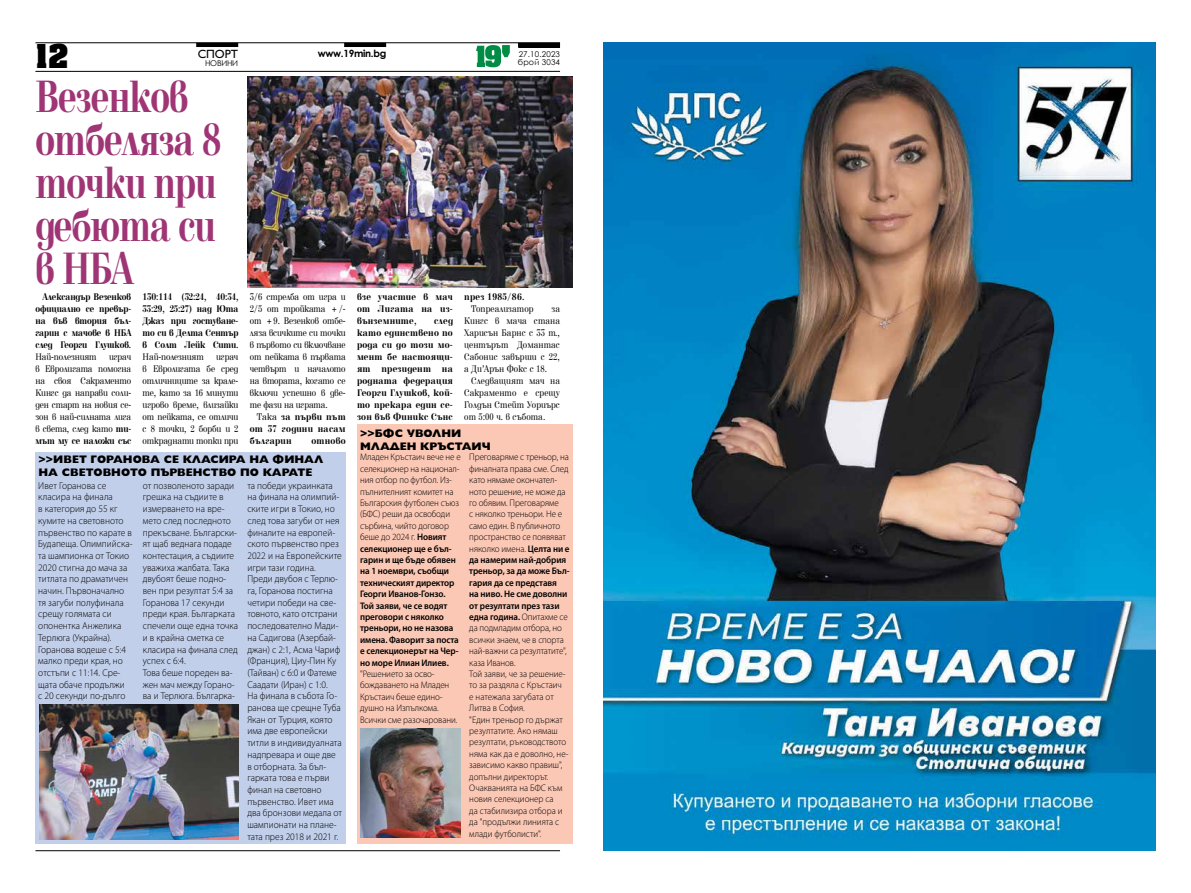
<style>
.page{position:relative;width:1191px;height:893px;background:#fff}
.page>*{position:absolute;margin:0;border:0;box-sizing:border-box;transform-origin:0 0}
.t1{font:700 47px/43px "Elfin CYR";letter-spacing:-.025em;color:#9f3575;scale:.75 1}
.t2{font:700 28px "Achen Cyr";color:#000}
.t3{font:12px "Gilt";color:#000}
.t4{font:800 11px/13.2px "Gilt";color:#000}
.t5{font:300 10px/11.7px "Myriad Pro";color:#000;scale:.95 1}
.t6{font:10px/12px "Elfin CYR";letter-spacing:-.01em;color:#000;text-align:justify;scale:.85 1}
.t7{font:700 10px/12px "Elfin CYR";letter-spacing:.03em;color:#000;text-align:justify;scale:.88 1}
.t8{font:700 10px/12px "Elfin CYR";letter-spacing:.03em;color:#000;text-align:justify;scale:.85 1}
.t9{font:10px "Elfin CYR";letter-spacing:.01em;color:#000;scale:.85 1}
.t10{font:700 10px "Century Gothic";letter-spacing:-.03em;color:#000}
.t11{font:300 9.5px/11.4px "Myriad Pro";letter-spacing:-.01em;color:#000;scale:.95 1}
.t12{font:600 9.5px/11.4px "Myriad Pro";letter-spacing:-.01em;color:#000;scale:.95 1}
.t13{font:8px "Century Gothic";letter-spacing:.02em;color:#000}
.s1{font-weight:700}
.s2{font-weight:400}
.s3{font-weight:300}
.s4{font-weight:600}
</style>
<div class="page">
<hr style="left:35px;top:43px;width:525px;height:1px;background:#000">
<hr style="left:35px;top:71px;width:525px;height:1px;background:#000">
<svg style="left:476px;top:45px;width:34px;height:22px"></svg>
<div style="left:196px;top:43px;width:42px;height:4px;border:1px solid #000"></div>
<div style="left:344px;top:43px;width:42px;height:4px;border:1px solid #000"></div>
<hr style="left:518px;top:43px;width:41px;height:4px;background:#000">
<div style="left:518px;top:43px;width:42px;height:5px;border:1px solid #000"></div>
<hr style="left:35px;top:850px;width:525px;height:1px;background:#000">
<div style="left:35px;top:452px;width:311px;height:392px;background:#c2cfea"></div>
<div style="left:357px;top:424px;width:216px;height:420px;background:#fbc8b5"></div>
<img style="left:248px;top:77px;width:325px;height:211px">
<img style="left:361px;top:729px;width:100px;height:108px">
<img style="left:39px;top:705px;width:199px;height:134px">
<img style="left:603px;top:43px;width:552px;height:807px">
<h2 class="t2" style="left:35px;top:37px;width:35px">12</h2>
<p class="t3" style="left:198px;top:48px;width:42px">СПОРТ</p>
<p class="t10" style="left:318px;top:45px;width:70px">www.19min.bg</p>
<p class="t13" style="left:205px;top:58px;width:35px">НОВИНИ</p>
<h1 class="t1" style="left:35px;top:76px;width:250px">Везенков отбеляза 8 точки при дебюта си в НБА</h1>
<p class="t13" style="left:519px;top:48px;width:43px">27.10.2023</p>
<p class="t13" style="left:518px;top:56px;width:44px">брой 3034</p>
<p class="t8" style="left:35px;top:291px;width:115px;text-indent:7px">Александър Везенков официално се превър&shy;на във втория бъл&shy;гарин с мачове в НБА след Георги Глушков.</p>
<p class="t6" style="left:35px;top:351px;width:114px">Най-полезният играч в Евролигата помогна на своя Сакраменто Кингс да направи соли&shy;ден старт на новия се&shy;зон в най-силната лига в света, след като <span class="s1">ти&shy;мът му се наложи със</span></p>
<p class="t8" style="left:143px;top:291px;width:114px">130:114 (32:24, 40:34, 33:29, 25:27) над Юта Джаз при гостуване&shy;то си в Делта Сентър в Солт Лейк Сити.</p>
<p class="t6" style="left:143px;top:351px;width:114px">Най-полезният играч в Евролигата бе сред отличниците за крале&shy;те, като за 16 минути игрово време, влизайки от пейката, се отличи с 8 точки, 2 борби и 2 откраднати топки при</p>
<p class="t6" style="left:250px;top:291px;width:114px">3/6 стрелба от игра и 2/5 от тройката +/- от +9. Везенков отбе&shy;ляза всичките си точки в първото си включване от пейката в първата четвърт и началото на втората, когато се включи успешно в две&shy;те фази на играта.</p>
<p class="t7" style="left:250px;top:411px;width:110px;text-indent:7px"><span class="s2">Така</span> за първи път от 37 години насам българин</p>
<p class="t7" style="left:311px;top:435px;width:40px">отново</p>
<p class="t7" style="left:357px;top:291px;width:110px">взе участие в мач от Лигата на из&shy;вънземните,</p>
<p class="t7" style="left:357px;top:315px;width:110px;text-indent:77px">след като единствено по рода си до този мо&shy;мент бе настоящи&shy;ят президент на родната федерация Георги Глушков, кой&shy;то прекара един се&shy;зон във Финикс Сънс</p>
<p class="t7" style="left:464px;top:291px;width:70px">през 1985/86.</p>
<p class="t9" style="left:471px;top:303px;width:75px">Топреализатор</p>
<p class="t6" style="left:464px;top:303px;width:114px;text-indent:87px">за Кингс в мача стана Харисън Барнс с 33 т., центърът Домантас Сабонис завърши с 22, а Ди’Арън Фокс с 18.</p>
<p class="t6" style="left:464px;top:375px;width:114px;text-indent:7px">Следващият мач на Сакраменто е срещу Голдън Стейт Уориърс от 5:00 ч. в събота.</p>
<p class="t4" style="left:360px;top:426px;width:132px">&gt;&gt;БФС УВОЛНИ<br>МЛАДЕН КРЪСТАИЧ</p>
<p class="t4" style="left:39px;top:453px;width:286px">&gt;&gt;ИВЕТ ГОРАНОВА СЕ КЛАСИРА НА ФИНАЛ<br>НА СВЕТОВНОТО ПЪРВЕНСТВО ПО КАРАТЕ</p>
<p class="t12" style="left:360px;top:451px;width:107px"><span class="s3">Младен Кръстаич вече не е селекционер на национал&shy;ния отбор по футбол. Из&shy;пълнителният комитет на<br>Българския футболен съюз (БФС) реши да освободи сърбина, чийто договор беше до 2024 г.</span> Новият селекционер ще е бъл&shy;гарин и ще бъде обявен на 1 ноември, съобщи техническият директор<br>Георги Иванов-Гонзо.<br>Той заяви, че се водят преговори с няколко треньори, но не назова имена. Фаворит за поста е селекционерът на Чер&shy;но море Илиан Илиев.</p>
<p class="t11" style="left:360px;top:668px;width:104px">"Решението за осво&shy;бождаването на Младен<br>Кръстаич беше едино&shy;душно на Изпълкома.<br>Всички сме разочаровани.</p>
<p class="t5" style="left:38px;top:479px;width:101px">Ивет Горанова се класира на финала<br>в категория до 55 кг кумите на световното първенство по карате в<br>Будапеща. Олимпийска&shy;та шампионка от Токио<br>2020 стигна до мача за титлата по драматичен начин. Първоначално тя загуби полуфинала срещу голямата си опонентка Анжелика<br>Терлюга (Украйна).<br>Горанова водеше с 5:4 малко преди края, но отстъпи с 11:14. Сре&shy;щата обаче продължи<br>с 20 секунди по-дълго</p>
<p class="t5" style="left:143px;top:479px;width:102px">от позволеното заради грешка на съдиите в измерването на вре&shy;мето след последното прекъсване. Български&shy;ят щаб веднага подаде контестация, а съдиите уважиха жалбата. Така двубоят беше подно&shy;вен при резултат 5:4 за<br>Горанова 17 секунди преди края. Българката спечели още една точка и в крайна сметка се класира на финала след успех с 6:4.<br>Това беше пореден ва&shy;жен мач между Горано&shy;ва и Терлюга. Българка-</p>
<p class="t5" style="left:247px;top:479px;width:101px">та победи украинката на финала на олимпий&shy;ските игри в Токио, но след товa загуби от нея финалите на европей&shy;ското първенство през<br>2022 и на Европейските игри тази година.<br>Преди двубоя с Терлю&shy;га, Горанова постигна четири победи на све&shy;товното, като отстрани последователно Мади&shy;на Садигова (Азербай&shy;джан) с 2:1, Асма Чариф (Франция), Циу-Пин Ку (Тайван) с 6:0 и Фатеме<br>Саадати (Иран) с 1:0.<br>На финала в събота Го&shy;ранова ще срещне Туба<br>Якан от Турция, която има две европейски титли в индивидуалната надпревара и още две в отборната. За бъл&shy;гарката това е първи финал на световно първенство. Ивет има два бронзови медала от шампионати на плане&shy;тата през 2018 и 2021 г.</p>
<p class="t11" style="left:469px;top:451px;width:107px">Преговаряме с треньор, на финалната права сме. След като нямаме окончател&shy;ното решение, не може да го обявим. Преговаряме<br>с няколко треньори. Не е само един. В публичното пространство се появяват няколко имена. <span class="s4">Целта ни е да намерим най-добрия треньор, за да може Бъл&shy;гария да се представя<br>на ниво. Не сме доволни от резултати през тази една година.</span> Опитахме се да подмладим отбора, но всички знаем, че в спорта най-важни са резултатите", каза Иванов.<br>Той заяви, че за решение&shy;то за раздяла с Кръстаич<br>е натежала загубата от<br>Литва в София.<br>"Един треньор го държат резултатите. Ако нямаш резултати, ръководството няма как да е доволно, не&shy;зависимо какво правиш", допълни директорът.<br>Очакванията на БФС към новия селекционер са<br>да стабилизира отбора и да "продължи линията с млади футболисти".</p>
</div>
